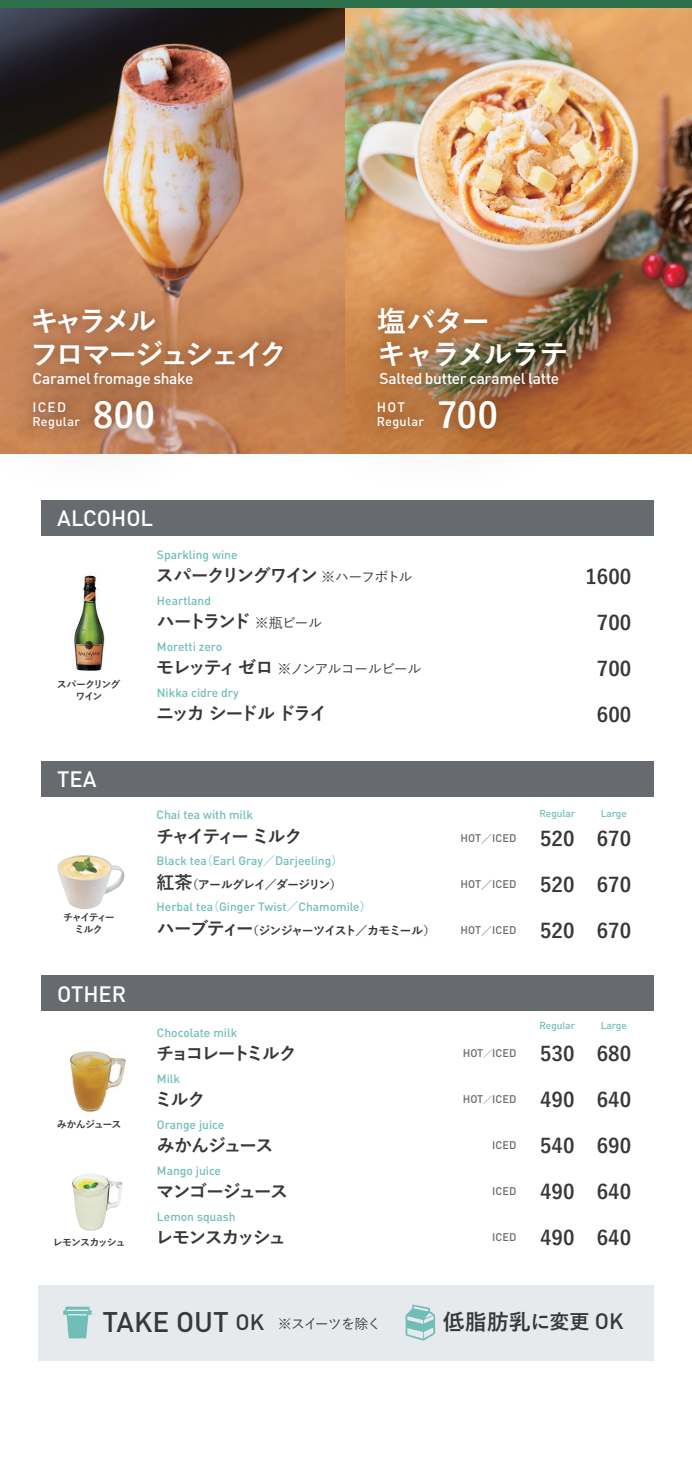
<style>
.page{position:relative;width:692px;height:1458px;background:#fff}
.page>*{position:absolute;margin:0;border:0;box-sizing:border-box;transform-origin:0 0}
.t1{font:700 35px "Yu Go";letter-spacing:.02em;color:#fff}
.t2{font:700 29.2px/33px "Yu Go";letter-spacing:-.145em;color:#fff}
.t3{font:700 29.2px/33px "Yu Go";letter-spacing:-.045em;color:#fff}
.t4{font:500 22px "DIN Pro";color:#fff}
.t5{font:700 22px "Yu Go";color:#383839}
.t6{font:700 20px "Yu Go";color:#383839}
.t7{font:700 18px "Yu Go";letter-spacing:-.115em;color:#383839}
.t8{font:700 18px "Yu Go";letter-spacing:-.14em;color:#383839}
.t9{font:700 18px "Yu Go";letter-spacing:-.145em;color:#383839}
.t10{font:700 18px "Yu Go";letter-spacing:-.08em;color:#383839}
.t11{font:700 18px "Yu Go";letter-spacing:-.095em;color:#383839}
.t12{font:700 18px "Yu Go";letter-spacing:-.07em;color:#383839}
.t13{font:500 15.6px "DIN Pro";letter-spacing:-.02em;color:#fff}
.t14{font:500 14px "Yu Go";letter-spacing:-.07em;color:#383839}
.t15{font:500 13.6px "DIN Pro";letter-spacing:.095em;color:#fff}
.t16{font:500 12.6px "DIN Pro";letter-spacing:.025em;color:#fff}
.t17{font:500 12px "DIN Pro";color:#71beb9}
.t18{font:700 12px "Yu Go";letter-spacing:-.1em;color:#383839}
.t19{font:700 12px "Yu Go";letter-spacing:-.08em;color:#383839}
.t20{font:500 11px "DIN Pro";color:#676b6f}
.t21{font:500 10px "DIN Pro";color:#71beb9}
.t22{font:700 10px/12px "Yu Go";letter-spacing:-.115em;color:#383839;text-align:center}
.t23{font:700 10px/12px "Yu Go";letter-spacing:-.145em;color:#383839;text-align:center}
.t24{font:700 10px "Yu Go";letter-spacing:-.095em;color:#383839}
.t25{font:700 10px "Yu Go";letter-spacing:-.07em;color:#383839}
.s1{font-weight:500;font-size:14px}
.s2{font-weight:700;font-size:18px}
.s3{font-family:"Koz Go Pr 6 N";font-weight:400}
.s4{font-size:18px}
.s5{font-family:"Koz Go Pr 6 N";font-weight:400;font-size:8.8px}
.s6{font-family:"DIN Pro";font-size:28px}
.s7{font-family:"DIN Pro";font-size:22px}
.s8{font-size:20px}
.s9{font-family:"DIN Pro";font-weight:500}
</style>
<div class="page">
<div style="left:41px;top:975px;width:612px;height:35px;background:#676b6f"></div>
<img style="left:69px;top:1051px;width:57px;height:61px">
<img style="left:72px;top:1173px;width:51px;height:58px">
<div style="left:41px;top:761px;width:612px;height:35px;background:#676b6f"></div>
<img style="left:57px;top:855px;width:68px;height:54px">
<div style="left:41px;top:500px;width:612px;height:35px;background:#676b6f"></div>
<img style="left:74px;top:575px;width:31px;height:96px">
<div style="left:39px;top:1284px;width:614px;height:75px;background:#e7eaed"></div>
<svg style="left:63px;top:1306px;width:29px;height:32px"></svg>
<svg style="left:405px;top:1304px;width:30px;height:36px"></svg>
<img style="left:0;top:8px;width:692px;height:446px">
<div style="left:0;top:0;width:692px;height:8px;background:#2e6f4c"></div>
<img style="left:0;top:210px;width:279px;height:244px">
<img style="left:13px;top:289px;width:266px;height:165px">
<img style="left:279px;top:209px;width:385px;height:318px">
<img style="left:359px;top:289px;width:228px;height:168px">
<h2 class="t2" style="left:30px;top:305px;width:260px">キャラメル<br>フロマージュシェイク</h2>
<p class="t13" style="left:32px;top:368px;width:162px">Caramel fromage shake</p>
<p class="t15" style="left:32px;top:398px;width:35px">ICED</p>
<p class="t16" style="left:32px;top:413px;width:49px">Regular</p>
<h1 class="t1" style="left:93px;top:395px;width:63px">800</h1>
<h2 class="t3" style="left:377px;top:305px;width:193px">塩バター<br>キャラメルラテ</h2>
<p class="t13" style="left:379px;top:368px;width:181px">Salted butter caramel latte</p>
<h1 class="t1" style="left:437px;top:395px;width:62px">700</h1>
<p class="t15" style="left:377px;top:398px;width:30px">HOT</p>
<p class="t16" style="left:377px;top:413px;width:49px">Regular</p>
<h3 class="t4" style="left:57px;top:504px;width:97px">ALCOHOL</h3>
<p class="t22" style="left:57px;top:678px;width:65px">スパークリングワイン</p>
<h3 class="t4" style="left:57px;top:764px;width:41px">TEA</h3>
<p class="t23" style="left:63px;top:911px;width:53px">チャイティーミルク</p>
<h3 class="t4" style="left:57px;top:979px;width:70px">OTHER</h3>
<p class="t25" style="left:57px;top:1118px;width:66px">みかんジュース</p>
<p class="t24" style="left:53px;top:1236px;width:74px">レモンスカッシュ</p>
<p class="t17" style="left:157px;top:547px;width:82px">Sparkling wine</p>
<p class="t17" style="left:157px;top:593px;width:56px">Heartland</p>
<p class="t17" style="left:157px;top:639px;width:67px">Moretti zero</p>
<p class="t17" style="left:157px;top:685px;width:83px">Nikka cidre dry</p>
<h3 class="t7" style="left:156px;top:565px;width:258px">スパークリングワイン <span class="s1">※ハーフボトル</span></h3>
<h3 class="t7" style="left:157px;top:611px;width:167px">ハートランド <span class="s1">※瓶ビール</span></h3>
<p class="t14" style="left:156px;top:656px;width:266px"><span class="s2">モレッティ ゼロ</span> ※ノンアルコールビール</p>
<h3 class="t7" style="left:156px;top:703px;width:173px">ニッカ シードル ドライ</h3>
<p class="t17" style="left:157px;top:806px;width:98px">Chai tea with milk</p>
<p class="t17" style="left:157px;top:852px;width:188px">Black tea<span class="s3">（</span>Earl Gray<span class="s3">／</span>Darjeeling<span class="s3">）</span></p>
<p class="t17" style="left:157px;top:898px;width:217px">Herbal tea<span class="s3">（</span>Ginger Twist<span class="s3">／</span>Chamomile<span class="s3">）</span></p>
<h3 class="t9" style="left:156px;top:826px;width:148px">チャイティー ミルク</h3>
<p class="t19" style="left:157px;top:878px;width:187px"><span class="s4">紅茶</span>（アールグレイ／ダージリン）</p>
<p class="t18" style="left:157px;top:924px;width:280px"><span class="s4">ハーブティー</span>（ジンジャーツイスト／カモミール）</p>
<p class="t17" style="left:157px;top:1024px;width:82px">Chocolate milk</p>
<p class="t17" style="left:157px;top:1070px;width:25px">Milk</p>
<p class="t17" style="left:157px;top:1116px;width:69px">Orange juice</p>
<p class="t17" style="left:157px;top:1162px;width:66px">Mango juice</p>
<p class="t17" style="left:157px;top:1208px;width:80px">Lemon squash</p>
<h3 class="t8" style="left:156px;top:1043px;width:142px">チョコレートミルク</h3>
<h3 class="t7" style="left:154px;top:1089px;width:53px">ミルク</h3>
<h3 class="t12" style="left:157px;top:1135px;width:118px">みかんジュース</h3>
<h3 class="t10" style="left:156px;top:1181px;width:134px">マンゴージュース</h3>
<h3 class="t11" style="left:155px;top:1227px;width:132px">レモンスカッシュ</h3>
<h3 class="t6" style="left:585px;top:565px;width:47px">1600</h3>
<h3 class="t6" style="left:597px;top:611px;width:36px">700</h3>
<h3 class="t6" style="left:597px;top:657px;width:36px">700</h3>
<h3 class="t6" style="left:597px;top:703px;width:36px">600</h3>
<p class="t20" style="left:460px;top:831px;width:57px">HOT<span class="s3">／</span>ICED</p>
<p class="t20" style="left:460px;top:877px;width:57px">HOT<span class="s3">／</span>ICED</p>
<p class="t20" style="left:460px;top:923px;width:57px">HOT<span class="s3">／</span>ICED</p>
<p class="t21" style="left:539px;top:807px;width:37px">Regular</p>
<h3 class="t6" style="left:540px;top:827px;width:36px">520</h3>
<h3 class="t6" style="left:540px;top:873px;width:36px">520</h3>
<h3 class="t6" style="left:540px;top:919px;width:36px">520</h3>
<p class="t21" style="left:601px;top:807px;width:27px">Large</p>
<h3 class="t6" style="left:597px;top:827px;width:36px">670</h3>
<h3 class="t6" style="left:597px;top:873px;width:36px">670</h3>
<h3 class="t6" style="left:597px;top:919px;width:36px">670</h3>
<p class="t20" style="left:463px;top:1045px;width:55px">HOT<span class="s5">／</span>ICED</p>
<p class="t20" style="left:463px;top:1091px;width:55px">HOT<span class="s5">／</span>ICED</p>
<p class="t20" style="left:492px;top:1137px;width:26px">ICED</p>
<p class="t20" style="left:492px;top:1183px;width:26px">ICED</p>
<p class="t20" style="left:492px;top:1229px;width:26px">ICED</p>
<p class="t21" style="left:539px;top:1018px;width:37px">Regular</p>
<h3 class="t6" style="left:540px;top:1041px;width:36px">530</h3>
<h3 class="t6" style="left:540px;top:1087px;width:36px">490</h3>
<h3 class="t6" style="left:540px;top:1133px;width:36px">540</h3>
<h3 class="t6" style="left:540px;top:1179px;width:36px">490</h3>
<h3 class="t6" style="left:540px;top:1225px;width:36px">490</h3>
<p class="t21" style="left:601px;top:1018px;width:27px">Large</p>
<h3 class="t6" style="left:597px;top:1041px;width:36px">680</h3>
<h3 class="t6" style="left:597px;top:1087px;width:36px">640</h3>
<h3 class="t6" style="left:597px;top:1133px;width:36px">690</h3>
<h3 class="t6" style="left:597px;top:1179px;width:36px">640</h3>
<h3 class="t6" style="left:597px;top:1225px;width:36px">640</h3>
<p class="t14" style="left:102px;top:1310px;width:280px"><span class="s6">TAKE OUT</span> <span class="s7">OK</span> ※スイーツを除く</p>
<h3 class="t5" style="left:443px;top:1308px;width:182px">低脂肪乳<span class="s8">に変更</span> <span class="s9">OK</span></h3>
</div>
